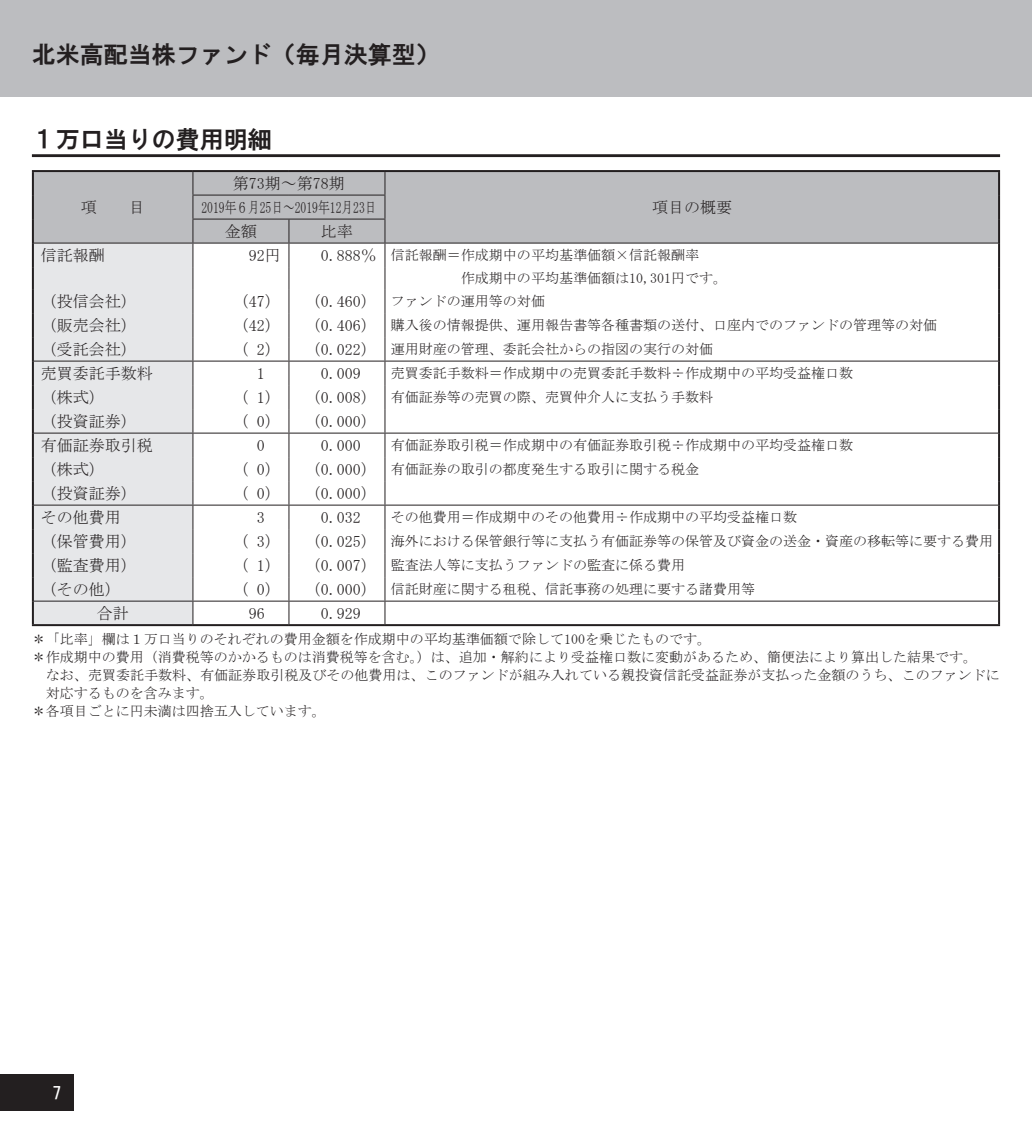
<style>
.page{position:relative;width:1032px;height:1134px;background:#fff}
.page>*{position:absolute;margin:0;border:0;box-sizing:border-box;transform-origin:0 0}
.t1{font:24px "HGS Gothic E";color:#231f20}
.t2{font:16.6px "HGS Gothic E";color:#fff}
.t3{font:16px/23.8px "MS Mincho";color:#231f20;text-align:center}
.t4{font:14px/22.8px "MS Mincho";color:#231f20}
.s1{font-size:16px}
</style>
<div class="page">
<div style="left:0;top:1074px;width:74px;height:37px;background:#231f20"></div>
<div style="left:0;top:0;width:1032px;height:96px;background:#bcbdc0"></div>
<hr style="left:32px;top:154px;width:968px;height:3px;background:#231f20">
<div style="left:34px;top:172px;width:964px;height:71px;background:#bcbdc0"></div>
<div style="left:34px;top:244px;width:158px;height:380px;background:#e6e7e9"></div>
<hr style="left:32px;top:170px;width:161px;height:2px;background:#231f20">
<hr style="left:32px;top:172px;width:2px;height:23px;background:#231f20">
<hr style="left:32px;top:195px;width:2px;height:24px;background:#231f20">
<hr style="left:32px;top:219px;width:2px;height:24px;background:#231f20">
<hr style="left:193px;top:170px;width:96px;height:2px;background:#231f20">
<hr style="left:289px;top:170px;width:96px;height:2px;background:#231f20">
<hr style="left:385px;top:170px;width:615px;height:2px;background:#231f20">
<hr style="left:998px;top:172px;width:2px;height:23px;background:#231f20">
<hr style="left:998px;top:195px;width:2px;height:24px;background:#231f20">
<hr style="left:998px;top:219px;width:2px;height:24px;background:#231f20">
<hr style="left:32px;top:243px;width:2px;height:24px;background:#231f20">
<hr style="left:998px;top:243px;width:2px;height:24px;background:#231f20">
<hr style="left:32px;top:267px;width:2px;height:22px;background:#231f20">
<hr style="left:998px;top:267px;width:2px;height:22px;background:#231f20">
<hr style="left:32px;top:289px;width:2px;height:24px;background:#231f20">
<hr style="left:998px;top:289px;width:2px;height:24px;background:#231f20">
<hr style="left:32px;top:313px;width:2px;height:24px;background:#231f20">
<hr style="left:998px;top:313px;width:2px;height:24px;background:#231f20">
<hr style="left:32px;top:337px;width:2px;height:24px;background:#231f20">
<hr style="left:998px;top:337px;width:2px;height:24px;background:#231f20">
<hr style="left:32px;top:361px;width:2px;height:24px;background:#231f20">
<hr style="left:998px;top:361px;width:2px;height:24px;background:#231f20">
<hr style="left:32px;top:385px;width:2px;height:24px;background:#231f20">
<hr style="left:998px;top:385px;width:2px;height:24px;background:#231f20">
<hr style="left:32px;top:409px;width:2px;height:24px;background:#231f20">
<hr style="left:998px;top:409px;width:2px;height:24px;background:#231f20">
<hr style="left:32px;top:433px;width:2px;height:24px;background:#231f20">
<hr style="left:998px;top:433px;width:2px;height:24px;background:#231f20">
<hr style="left:32px;top:457px;width:2px;height:24px;background:#231f20">
<hr style="left:998px;top:457px;width:2px;height:24px;background:#231f20">
<hr style="left:32px;top:481px;width:2px;height:24px;background:#231f20">
<hr style="left:998px;top:481px;width:2px;height:24px;background:#231f20">
<hr style="left:32px;top:505px;width:2px;height:24px;background:#231f20">
<hr style="left:998px;top:505px;width:2px;height:24px;background:#231f20">
<hr style="left:32px;top:529px;width:2px;height:24px;background:#231f20">
<hr style="left:998px;top:529px;width:2px;height:24px;background:#231f20">
<hr style="left:32px;top:553px;width:2px;height:24px;background:#231f20">
<hr style="left:998px;top:553px;width:2px;height:24px;background:#231f20">
<hr style="left:32px;top:577px;width:2px;height:24px;background:#231f20">
<hr style="left:998px;top:577px;width:2px;height:24px;background:#231f20">
<hr style="left:32px;top:601px;width:2px;height:23px;background:#231f20">
<hr style="left:998px;top:601px;width:2px;height:23px;background:#231f20">
<hr style="left:32px;top:624px;width:161px;height:2px;background:#231f20">
<hr style="left:193px;top:624px;width:96px;height:2px;background:#231f20">
<hr style="left:289px;top:624px;width:96px;height:2px;background:#231f20">
<hr style="left:385px;top:624px;width:615px;height:2px;background:#231f20">
<hr style="left:192px;top:195px;width:97px;height:1px;background:#231f20">
<hr style="left:289px;top:195px;width:96px;height:1px;background:#231f20">
<hr style="left:192px;top:219px;width:97px;height:1px;background:#231f20">
<hr style="left:289px;top:219px;width:96px;height:1px;background:#231f20">
<hr style="left:34px;top:243px;width:159px;height:1px;background:#231f20">
<hr style="left:193px;top:243px;width:96px;height:1px;background:#231f20">
<hr style="left:289px;top:243px;width:96px;height:1px;background:#231f20">
<hr style="left:385px;top:243px;width:613px;height:1px;background:#231f20">
<hr style="left:34px;top:361px;width:159px;height:1px;background:#231f20">
<hr style="left:193px;top:361px;width:96px;height:1px;background:#231f20">
<hr style="left:289px;top:361px;width:96px;height:1px;background:#231f20">
<hr style="left:385px;top:361px;width:613px;height:1px;background:#231f20">
<hr style="left:34px;top:433px;width:159px;height:1px;background:#231f20">
<hr style="left:193px;top:433px;width:96px;height:1px;background:#231f20">
<hr style="left:289px;top:433px;width:96px;height:1px;background:#231f20">
<hr style="left:385px;top:433px;width:613px;height:1px;background:#231f20">
<hr style="left:34px;top:505px;width:159px;height:1px;background:#231f20">
<hr style="left:193px;top:505px;width:96px;height:1px;background:#231f20">
<hr style="left:289px;top:505px;width:96px;height:1px;background:#231f20">
<hr style="left:385px;top:505px;width:613px;height:1px;background:#231f20">
<hr style="left:34px;top:601px;width:159px;height:1px;background:#231f20">
<hr style="left:193px;top:601px;width:96px;height:1px;background:#231f20">
<svg style="left:192px;top:172px;width:1px;height:452px"></svg>
<hr style="left:289px;top:601px;width:96px;height:1px;background:#231f20">
<svg style="left:288px;top:220px;width:1px;height:404px"></svg>
<hr style="left:385px;top:601px;width:613px;height:1px;background:#231f20">
<svg style="left:384px;top:172px;width:1px;height:452px"></svg>
<h1 class="t1" style="left:32px;top:42px;width:409px">北米高配当株ファンド（毎月決算型）</h1>
<h1 class="t1" style="left:32px;top:127px;width:241px">１万口当りの費用明細</h1>
<p class="t3" style="left:81px;top:195px;width:65px">項　　目</p>
<p class="t3" style="left:201px;top:171px;width:177px">第73期～第78期<br>2019年６月25日～2019年12月23日</p>
<p class="t3" style="left:225px;top:219px;width:33px">金額</p>
<p class="t3" style="left:321px;top:219px;width:33px">比率</p>
<p class="t3" style="left:652px;top:195px;width:81px">項目の概要</p>
<p class="t3" style="left:41px;top:243px;width:65px">信託報酬</p>
<p class="t3" style="left:249px;top:243px;width:33px">92円</p>
<p class="t4" style="left:391px;top:244px;width:337px;text-indent:-70px"><span class="s1">0.888％</span> 信託報酬＝作成期中の平均基準価額×信託報酬率<br>　　　　　作成期中の平均基準価額は10,301円です。</p>
<p class="t3" style="left:41px;top:289px;width:97px">（投信会社）</p>
<p class="t3" style="left:233px;top:289px;width:49px">（47）</p>
<p class="t4" style="left:305px;top:290px;width:241px"><span class="s1">（0.460）</span> ファンドの運用等の対価</p>
<p class="t3" style="left:41px;top:313px;width:97px">（販売会社）</p>
<p class="t3" style="left:233px;top:313px;width:49px">（42）</p>
<p class="t4" style="left:305px;top:314px;width:633px"><span class="s1">（0.406）</span> 購入後の情報提供、運用報告書等各種書類の送付、口座内でのファンドの管理等の対価</p>
<p class="t3" style="left:41px;top:337px;width:97px">（受託会社）</p>
<p class="t3" style="left:233px;top:337px;width:49px">（ 2）</p>
<p class="t4" style="left:305px;top:337px;width:409px"><span class="s1">（0.022）</span> 運用財産の管理、委託会社からの指図の実行の対価</p>
<p class="t3" style="left:41px;top:361px;width:113px">売買委託手数料</p>
<p class="t3" style="left:257px;top:361px;width:9px">1</p>
<p class="t3" style="left:321px;top:361px;width:41px">0.009</p>
<p class="t4" style="left:391px;top:362px;width:463px">売買委託手数料＝作成期中の売買委託手数料÷作成期中の平均受益権口数</p>
<p class="t3" style="left:41px;top:385px;width:65px">（株式）</p>
<p class="t3" style="left:233px;top:385px;width:49px">（ 1）</p>
<p class="t4" style="left:305px;top:386px;width:409px"><span class="s1">（0.008）</span> 有価証券等の売買の際、売買仲介人に支払う手数料</p>
<p class="t3" style="left:41px;top:409px;width:97px">（投資証券）</p>
<p class="t3" style="left:233px;top:409px;width:49px">（ 0）</p>
<p class="t3" style="left:305px;top:409px;width:73px">（0.000）</p>
<p class="t3" style="left:41px;top:433px;width:113px">有価証券取引税</p>
<p class="t3" style="left:257px;top:433px;width:9px">0</p>
<p class="t3" style="left:321px;top:433px;width:41px">0.000</p>
<p class="t4" style="left:391px;top:434px;width:463px">有価証券取引税＝作成期中の有価証券取引税÷作成期中の平均受益権口数</p>
<p class="t3" style="left:41px;top:457px;width:65px">（株式）</p>
<p class="t3" style="left:233px;top:457px;width:49px">（ 0）</p>
<p class="t4" style="left:305px;top:458px;width:395px"><span class="s1">（0.000）</span> 有価証券の取引の都度発生する取引に関する税金</p>
<p class="t3" style="left:41px;top:481px;width:97px">（投資証券）</p>
<p class="t3" style="left:233px;top:481px;width:49px">（ 0）</p>
<p class="t3" style="left:305px;top:481px;width:73px">（0.000）</p>
<p class="t3" style="left:41px;top:505px;width:81px">その他費用</p>
<p class="t3" style="left:257px;top:505px;width:9px">3</p>
<p class="t3" style="left:321px;top:505px;width:41px">0.032</p>
<p class="t4" style="left:391px;top:506px;width:407px">その他費用＝作成期中のその他費用÷作成期中の平均受益権口数</p>
<p class="t3" style="left:41px;top:529px;width:97px">（保管費用）</p>
<p class="t3" style="left:233px;top:529px;width:49px">（ 3）</p>
<p class="t4" style="left:305px;top:530px;width:689px"><span class="s1">（0.025）</span> 海外における保管銀行等に支払う有価証券等の保管及び資金の送金・資産の移転等に要する費用</p>
<p class="t3" style="left:41px;top:553px;width:97px">（監査費用）</p>
<p class="t3" style="left:233px;top:553px;width:49px">（ 1）</p>
<p class="t4" style="left:305px;top:554px;width:381px"><span class="s1">（0.007）</span> 監査法人等に支払うファンドの監査に係る費用</p>
<p class="t3" style="left:41px;top:577px;width:81px">（その他）</p>
<p class="t3" style="left:233px;top:577px;width:49px">（ 0）</p>
<p class="t4" style="left:305px;top:577px;width:451px"><span class="s1">（0.000）</span> 信託財産に関する租税、信託事務の処理に要する諸費用等</p>
<p class="t3" style="left:97px;top:601px;width:33px">合計</p>
<p class="t3" style="left:249px;top:601px;width:17px">96</p>
<p class="t3" style="left:321px;top:601px;width:41px">0.929</p>
<p class="t4" style="left:32px;top:628px;width:680px">＊「比率」欄は１万口当りのそれぞれの費用金額を作成期中の平均基準価額で除して100を乗じたものです。</p>
<p class="t4" style="left:32px;top:646px;width:946px">＊作成期中の費用（消費税等のかかるものは消費税等を含む。）は、追加・解約により受益権口数に変動があるため、簡便法により算出した結果です。</p>
<p class="t4" style="left:32px;top:664px;width:969px">　なお、売買委託手数料、有価証券取引税及びその他費用は、このファンドが組み入れている親投資信託受益証券が支払った金額のうち、このファンドに</p>
<p class="t4" style="left:46px;top:682px;width:169px">対応するものを含みます。</p>
<p class="t4" style="left:32px;top:700px;width:295px">＊各項目ごとに円未満は四捨五入しています。</p>
<p class="t2" style="left:52px;top:1085px;width:11px">7</p>
</div>
